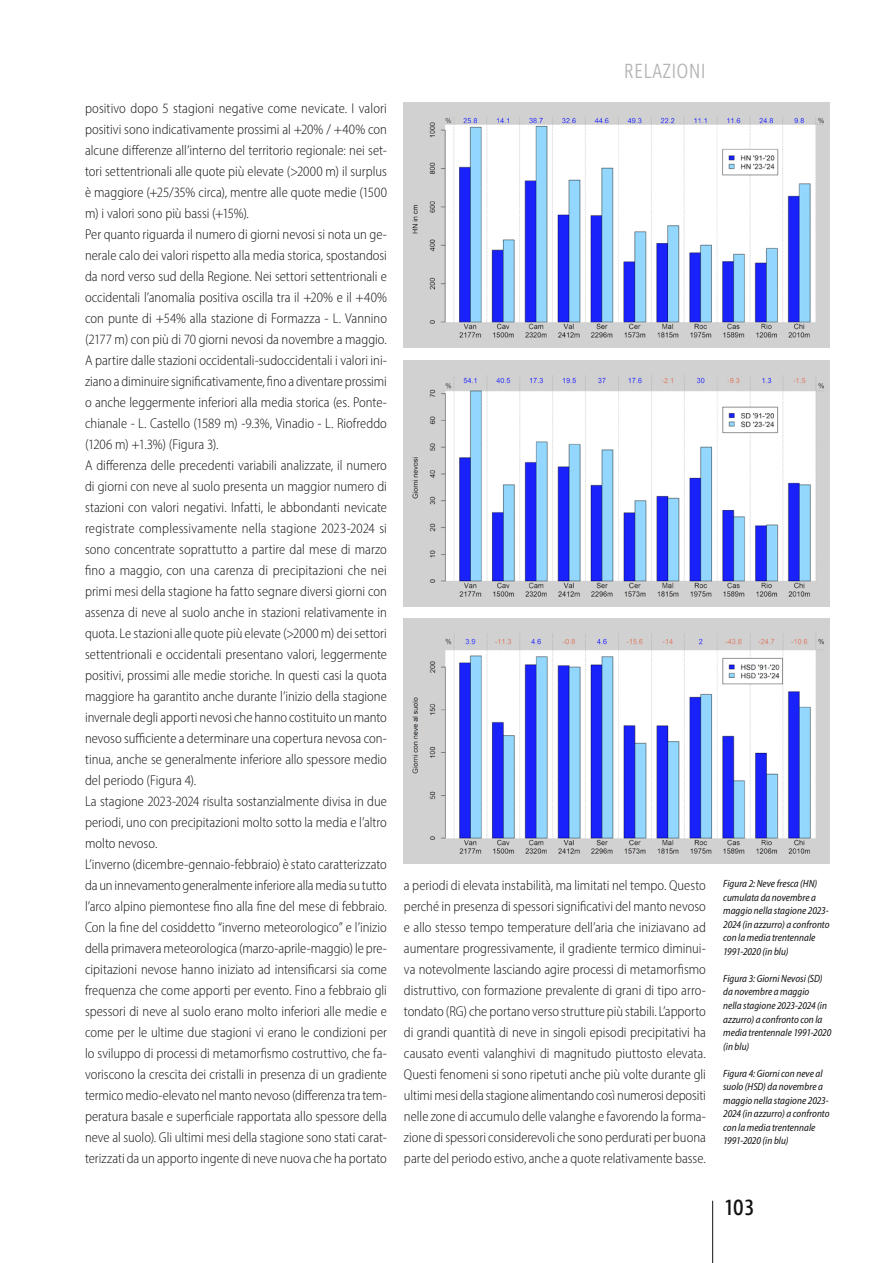
<style>
.page{position:relative;width:893px;height:1263px;background:#fff}
.page>*{position:absolute;margin:0;border:0;box-sizing:border-box;transform-origin:0 0}
.t1{font:22.5px "Ingra Cd";color:#121212}
.t2{font:300 21px "Ingra Cd";letter-spacing:.01em;color:#b3b5b4}
.t3{font:300 semi-condensed 14.25px/21px "Myriad Pro";color:#121212}
.t4{font:italic semi-condensed 10.5px/13.5px "Myriad Pro";letter-spacing:.005em;color:#121212;scale:.96 1}
</style>
<div class="page">
<hr style="left:712px;top:1201px;width:1px;height:62px;background:#121212">
<img style="left:404px;top:102px;width:425px;height:246px">
<img style="left:404px;top:360px;width:425px;height:246px">
<img style="left:404px;top:618px;width:425px;height:246px">
<p class="t3" style="left:85px;top:97px;width:303px">positivo dopo 5 stagioni negative come nevicate. I valori positivi sono indicativamente prossimi al +20% / +40% con alcune differenze all’interno del territorio regionale: nei set&shy;tori settentrionali alle quote più elevate (&gt;2000 m) il surplus è maggiore (+25/35% circa), mentre alle quote medie (1500 m) i valori sono più bassi (+15%).<br>Per quanto riguarda il numero di giorni nevosi si nota un ge&shy;nerale calo dei valori rispetto alla media storica, spostandosi da nord verso sud della Regione. Nei settori settentrionali e occidentali l’anomalia positiva oscilla tra il +20% e il +40% con punte di +54% alla stazione di Formazza - L. Vannino (2177 m) con più di 70 giorni nevosi da novembre a maggio.<br>A partire dalle stazioni occidentali-sudoccidentali i valori ini&shy;ziano a diminuire significativamente, fino a diventare prossimi o anche leggermente inferiori alla media storica (es. Ponte&shy;chianale - L. Castello (1589 m) -9.3%, Vinadio - L. Riofreddo (1206 m) +1.3%) (Figura 3).<br>A differenza delle precedenti variabili analizzate, il numero di giorni con neve al suolo presenta un maggior numero di stazioni con valori negativi. Infatti, le abbondanti nevicate registrate complessivamente nella stagione 2023-2024 si sono concentrate soprattutto a partire dal mese di marzo fino a maggio, con una carenza di precipitazioni che nei primi mesi della stagione ha fatto segnare diversi giorni con assenza di neve al suolo anche in stazioni relativamente in quota. Le stazioni alle quote più elevate (&gt;2000 m) dei settori settentrionali e occidentali presentano valori, leggermente positivi, prossimi alle medie storiche. In questi casi la quota maggiore ha garantito anche durante l’inizio della stagione invernale degli apporti nevosi che hanno costituito un manto nevoso sufficiente a determinare una copertura nevosa con&shy;tinua, anche se generalmente inferiore allo spessore medio del periodo (Figura 4).<br>La stagione 2023-2024 risulta sostanzialmente divisa in due periodi, uno con precipitazioni molto sotto la media e l’altro molto nevoso.<br>L’inverno (dicembre-gennaio-febbraio) è stato caratterizzato da un innevamento generalmente inferiore alla media su tutto l’arco alpino piemontese fino alla fine del mese di febbraio.<br>Con la fine del cosiddetto “inverno meteorologico” e l’inizio della primavera meteorologica (marzo-aprile-maggio) le pre&shy;cipitazioni nevose hanno iniziato ad intensificarsi sia come frequenza che come apporti per evento. Fino a febbraio gli spessori di neve al suolo erano molto inferiori alle medie e come per le ultime due stagioni vi erano le condizioni per lo sviluppo di processi di metamorfismo costruttivo, che fa&shy;voriscono la crescita dei cristalli in presenza di un gradiente termico medio-elevato nel manto nevoso (differenza tra tem&shy;peratura basale e superficiale rapportata allo spessore della neve al suolo). Gli ultimi mesi della stagione sono stati carat&shy;terizzati da un apporto ingente di neve nuova che ha portato</p>
<h2 class="t2" style="left:624px;top:58px;width:83px">RELAZIONI</h2>
<p class="t3" style="left:404px;top:875px;width:303px;text-align:justify">a periodi di elevata instabilità, ma limitati nel tempo. Questo perché in presenza di spessori significativi del manto nevoso e allo stesso tempo temperature dell’aria che iniziavano ad aumentare progressivamente, il gradiente termico diminui&shy;va notevolmente lasciando agire processi di metamorfismo distruttivo, con formazione prevalente di grani di tipo arro&shy;tondato (RG) che portano verso strutture più stabili. L’apporto di grandi quantità di neve in singoli episodi precipitativi ha causato eventi valanghivi di magnitudo piuttosto elevata.<br>Questi fenomeni si sono ripetuti anche più volte durante gli ultimi mesi della stagione alimentando così numerosi depositi nelle zone di accumulo delle valanghe e favorendo la forma&shy;zione di spessori considerevoli che sono perdurati per buona parte del periodo estivo, anche a quote relativamente basse.</p>
<p class="t4" style="left:723px;top:877px;width:112px">Figura 2: Neve fresca (HN) cumulata da novembre a maggio nella stagione 2023-<br>2024 (in azzurro) a confronto con la media trentennale<br>1991-2020 (in blu)</p>
<p class="t4" style="left:723px;top:971px;width:114px">Figura 3: Giorni Nevosi (SD) da novembre a maggio<br>nella stagione 2023-2024 (in azzurro) a confronto con la media trentennale 1991-2020 (in blu)</p>
<p class="t4" style="left:723px;top:1066px;width:112px">Figura 4: Giorni con neve al suolo (HSD) da novembre a maggio nella stagione 2023-<br>2024 (in azzurro) a confronto con la media trentennale<br>1991-2020 (in blu)</p>
<h1 class="t1" style="left:725px;top:1193px;width:30px">103</h1>
</div>
